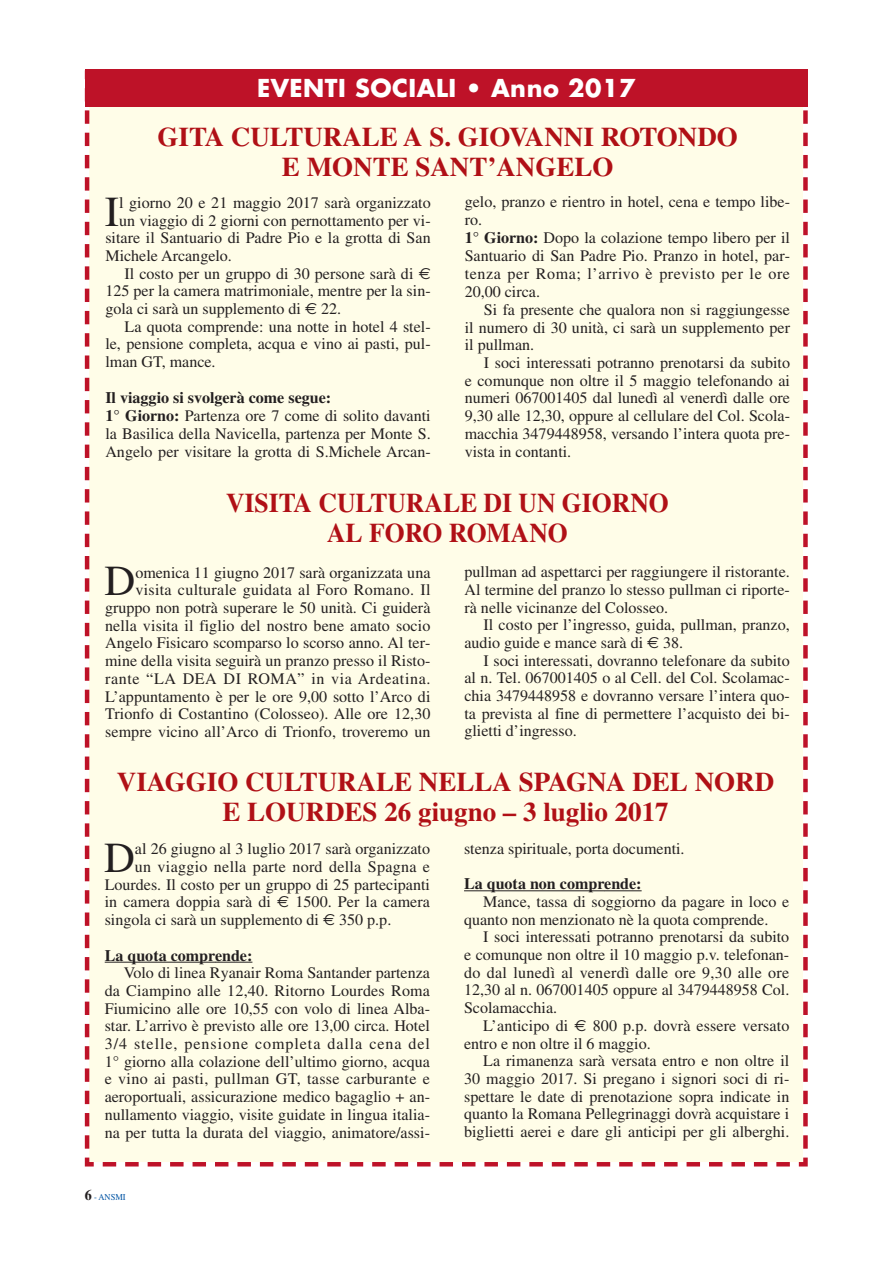
<style>
.page{position:relative;width:893px;height:1263px;background:#fff}
.page>*{position:absolute;margin:0;border:0;box-sizing:border-box;transform-origin:0 0}
.t1{font:42.75px "Times";color:#231f20}
.t2{font:700 27px/30px "Times";color:#b01016;text-align:center}
.t3{font:700 27px/30px "Times";color:#b01016;text-align:center;scale:.95 1}
.t4{font:700 24px "Futura";letter-spacing:.02em;color:#fff}
.t5{font:16.05px/17.7px "Times";color:#231f20;text-align:justify}
.t6{font:700 16.05px "Times";color:#231f20}
.t7{font:16.05px "Times";letter-spacing:.02em;color:#231f20}
.t8{font:9px "Times";color:#0054a4;scale:.94 1}
.s1{font-family:"Euro Sans"}
.s2{font-weight:700}
.s3{font-weight:700;font-size:15px;color:#231f20}
</style>
<div class="page">
<div style="left:84px;top:70px;width:724px;height:1097px;background:#fffde8"></div>
<div style="left:85px;top:69px;width:723px;height:37px;background:#be1228"></div>
<hr style="left:105px;top:962px;width:110px;height:1px;background:#231f20">
<hr style="left:215px;top:962px;width:37px;height:1px;background:#231f20">
<hr style="left:464px;top:890px;width:140px;height:1px;background:#231f20">
<hr style="left:604px;top:890px;width:38px;height:1px;background:#231f20">
<h3 class="t4" style="left:257px;top:77px;width:380px">EVENTI SOCIALI • Anno 2017</h3>
<h2 class="t2" style="left:158px;top:124px;width:582px">GITA CULTURALE A S. GIOVANNI ROTONDO<br>E MONTE SANT’ANGELO</h2>
<h1 class="t1" style="left:105px;top:196px;width:16px">I</h1>
<p class="t5" style="left:119px;top:195px;width:313px">l giorno 20 e 21 maggio 2017 sarà organizzato</p>
<p class="t5" style="left:119px;top:213px;width:313px">un viaggio di 2 giorni con pernottamento per vi-</p>
<p class="t5" style="left:105px;top:230px;width:327px">sitare il Santuario di Padre Pio e la grotta di San</p>
<p class="t5" style="left:105px;top:248px;width:128px">Michele Arcangelo.</p>
<p class="t5" style="left:125px;top:266px;width:308px">Il costo per un gruppo di 30 persone sarà di <span class="s1">€</span></p>
<p class="t5" style="left:105px;top:284px;width:327px">125 per la camera matrimoniale, mentre per la sin-</p>
<p class="t5" style="left:105px;top:301px;width:237px">gola ci sarà un supplemento di <span class="s1">€</span> 22.</p>
<p class="t5" style="left:125px;top:319px;width:308px">La quota comprende: una notte in hotel 4 stel-</p>
<p class="t5" style="left:105px;top:337px;width:327px">le, pensione completa, acqua e vino ai pasti, pul-</p>
<p class="t5" style="left:105px;top:354px;width:112px">lman GT, mance.</p>
<p class="t5" style="left:105px;top:390px;width:327px;text-align:left"><span class="s2">Il viaggio si svolgerà come segue:<br>1° Giorno:</span> Partenza ore 7 come di solito davanti la Basilica della Navicella, partenza per Monte S.<br>Angelo per visitare la grotta di S.Michele Arcan-</p>
<p class="t5" style="left:465px;top:194px;width:327px;text-align:left">gelo, pranzo e rientro in hotel, cena e tempo libe&shy;ro.<br><span class="s2">1° Giorno:</span> Dopo la colazione tempo libero per il Santuario di San Padre Pio. Pranzo in hotel, par&shy;tenza per Roma; l’arrivo è previsto per le ore 20,00 circa.</p>
<p class="t5" style="left:465px;top:302px;width:327px;text-indent:19px">Si fa presente che qualora non si raggiungesse il numero di 30 unità, ci sarà un supplemento per il pullman.</p>
<p class="t5" style="left:465px;top:355px;width:327px;text-indent:19px">I soci interessati potranno prenotarsi da subito e comunque non oltre il 5 maggio telefonando ai numeri 067001405 dal lunedì al venerdì dalle ore 9,30 alle 12,30, oppure al cellulare del Col. Scola&shy;macchia 3479448958, versando l’intera quota pre&shy;vista in contanti.</p>
<h2 class="t3" style="left:226px;top:491px;width:468px">VISITA CULTURALE DI UN GIORNO<br>AL FORO ROMANO</h2>
<p class="t5" style="left:105px;top:565px;width:327px;text-align:right">omenica 11 giugno 2017 sarà organizzata una visita culturale guidata al Foro Romano. Il gruppo non potrà superare le 50 unità. Ci guiderà nella visita il figlio del nostro bene amato socio Angelo Fisicaro scomparso lo scorso anno. Al ter&shy;mine della visita seguirà un pranzo presso il Risto&shy;rante “LA DEA DI ROMA” in via Ardeatina.<br>L’appuntamento è per le ore 9,00 sotto l’Arco di Trionfo di Costantino (Colosseo). Alle ore 12,30 sempre vicino all’Arco di Trionfo, troveremo un</p>
<p class="t5" style="left:464px;top:564px;width:327px">pullman ad aspettarci per raggiungere il ristorante.<br>Al termine del pranzo lo stesso pullman ci riporte&shy;rà nelle vicinanze del Colosseo.</p>
<h1 class="t1" style="left:105px;top:565px;width:32px">D</h1>
<p class="t5" style="left:464px;top:617px;width:327px;text-indent:19px">Il costo per l’ingresso, guida, pullman, pranzo, audio guide e mance sarà di <span class="s1">€</span> 38.</p>
<p class="t5" style="left:464px;top:653px;width:327px;text-indent:19px">I soci interessati, dovranno telefonare da subito al n. Tel. 067001405 o al Cell. del Col. Scolamac&shy;chia 3479448958 e dovranno versare l’intera quo&shy;ta prevista al fine di permettere l’acquisto dei bi&shy;glietti d’ingresso.</p>
<h2 class="t2" style="left:117px;top:770px;width:659px">VIAGGIO CULTURALE NELLA SPAGNA DEL NORD<br>E LOURDES 26 giugno – 3 luglio 2017</h2>
<h1 class="t1" style="left:104px;top:842px;width:32px">D</h1>
<p class="t5" style="left:135px;top:842px;width:297px">al 26 giugno al 3 luglio 2017 sarà organizzato</p>
<p class="t7" style="left:135px;top:861px;width:297px">un viaggio nella parte nord della Spagna e</p>
<p class="t5" style="left:105px;top:877px;width:327px">Lourdes. Il costo per un gruppo di 25 partecipanti</p>
<p class="t5" style="left:105px;top:895px;width:327px">in camera doppia sarà di <span class="s1">€</span> 1500. Per la camera</p>
<p class="t5" style="left:105px;top:912px;width:288px">singola ci sarà un supplemento di <span class="s1">€</span> 350 p.p.</p>
<p class="t6" style="left:105px;top:949px;width:149px">La quota comprende:</p>
<p class="t5" style="left:105px;top:965px;width:327px;text-indent:19px">Volo di linea Ryanair Roma Santander partenza da Ciampino alle 12,40. Ritorno Lourdes Roma Fiumicino alle ore 10,55 con volo di linea Alba&shy;star. L’arrivo è previsto alle ore 13,00 circa. Hotel 3/4 stelle, pensione completa dalla cena del 1° giorno alla colazione dell’ultimo giorno, acqua e vino ai pasti, pullman GT, tasse carburante e aeroportuali, assicurazione medico bagaglio + an&shy;nullamento viaggio, visite guidate in lingua italia&shy;na per tutta la durata del viaggio, animatore/assi-</p>
<p class="t8" style="left:85px;top:1193px;width:45px"><span class="s3">6</span> - ANSMI</p>
<p class="t5" style="left:464px;top:841px;width:222px">stenza spirituale, porta documenti.</p>
<p class="t6" style="left:464px;top:878px;width:179px">La quota non comprende:</p>
<p class="t5" style="left:464px;top:894px;width:327px;text-indent:19px">Mance, tassa di soggiorno da pagare in loco e quanto non menzionato nè la quota comprende.</p>
<p class="t5" style="left:464px;top:929px;width:327px;text-indent:19px">I soci interessati potranno prenotarsi da subito e comunque non oltre il 10 maggio p.v. telefonan&shy;do dal lunedì al venerdì dalle ore 9,30 alle ore 12,30 al n. 067001405 oppure al 3479448958 Col.<br>Scolamacchia.</p>
<p class="t5" style="left:464px;top:1018px;width:327px;text-indent:19px">L’anticipo di <span class="s1">€</span> 800 p.p. dovrà essere versato entro e non oltre il 6 maggio.</p>
<p class="t5" style="left:464px;top:1053px;width:327px;text-indent:19px">La rimanenza sarà versata entro e non oltre il 30 maggio 2017. Si pregano i signori soci di ri&shy;spettare le date di prenotazione sopra indicate in quanto la Romana Pellegrinaggi dovrà acquistare i biglietti aerei e dare gli anticipi per gli alberghi.</p>
</div>
